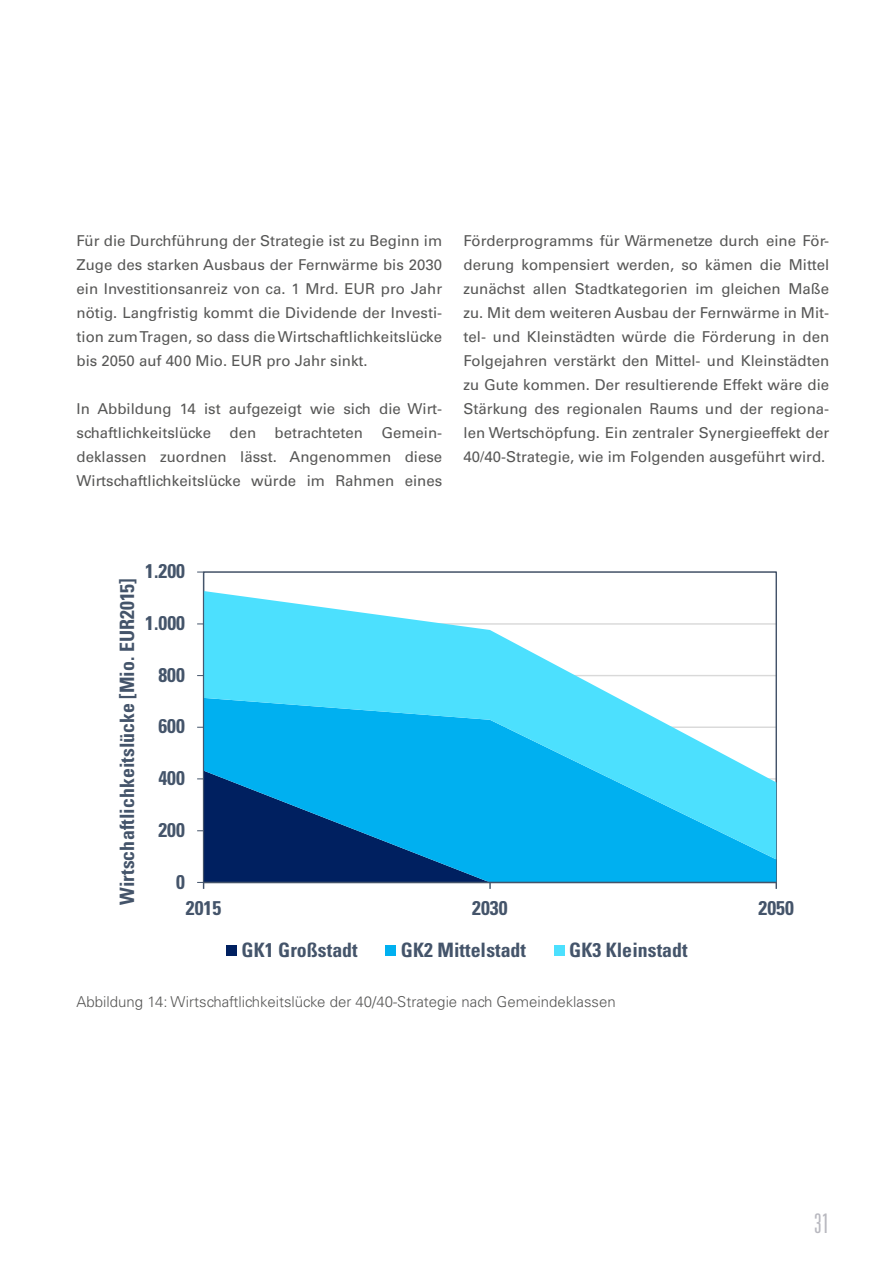
<style>
.page{position:relative;width:893px;height:1263px;background:#fff}
.page>*{position:absolute;margin:0;border:0;box-sizing:border-box;transform-origin:0 0}
.t1{font:300 ultra-condensed 27px "Univers";color:#b8b8bf}
.t2{font:700 condensed 19.8px "Univers";color:#44546a}
.t3{font:15px/24px "Univers";color:#575756;text-align:justify}
.t4{font:300 15px "Univers";color:#575756}
</style>
<div class="page">
<svg style="left:204px;top:859px;width:572px;height:23px;fill:#00b0f0"></svg>
<svg style="left:204px;top:591px;width:572px;height:268px"></svg>
<hr style="left:203px;top:572px;width:1px;height:310px;background:#44546a">
<hr style="left:204px;top:882px;width:572px;height:1px;background:#44546a">
<svg style="left:197px;top:882px;width:7px;height:7px"></svg>
<svg style="left:489px;top:883px;width:2px;height:6px"></svg>
<svg style="left:775px;top:882px;width:2px;height:7px"></svg>
<div style="left:226px;top:945px;width:11px;height:11px;background:#002060"></div>
<div style="left:385px;top:945px;width:11px;height:11px;background:#00b0f0"></div>
<div style="left:554px;top:945px;width:10px;height:11px;background:#4ce0fe"></div>
<p class="t3" style="left:77px;top:229px;width:367px">Für die Durchführung der Strategie ist zu Beginn im Zuge des starken Ausbaus der Fernwärme bis 2030 ein Investitionsanreiz von ca. 1 Mrd. EUR pro Jahr nötig. Langfristig kommt die Dividende der Investi&shy;tion zum Tragen, so dass die Wirtschaftlichkeitslücke bis 2050 auf 400 Mio. EUR pro Jahr sinkt.</p>
<p class="t3" style="left:77px;top:397px;width:367px">In Abbildung 14 ist aufgezeigt wie sich die Wirt&shy;schaftlichkeitslücke den betrachteten Gemein&shy;deklassen zuordnen lässt. Angenommen diese Wirtschaftlichkeitslücke würde im Rahmen eines</p>
<p class="t3" style="left:463px;top:229px;width:367px">Förderprogramms für Wärmenetze durch eine För&shy;derung kompensiert werden, so kämen die Mittel zunächst allen Stadtkategorien im gleichen Maße zu. Mit dem weiteren Ausbau der Fernwärme in Mit&shy;tel- und Kleinstädten würde die Förderung in den Folgejahren verstärkt den Mittel- und Kleinstädten zu Gute kommen. Der resultierende Effekt wäre die Stärkung des regionalen Raums und der regiona&shy;len Wertschöpfung. Ein zentraler Synergieeffekt der 40/40-Strategie, wie im Folgenden ausgeführt wird.</p>
<h2 class="t2" style="left:115px;top:905px;width:328px;rotate:-90deg">Wirtschaftlichkeitslücke [Mio. EUR2015]</h2>
<h2 class="t2" style="left:145px;top:559px;width:41px">1.200</h2>
<h2 class="t2" style="left:145px;top:611px;width:41px">1.000</h2>
<h2 class="t2" style="left:158px;top:663px;width:28px">800</h2>
<h2 class="t2" style="left:158px;top:714px;width:28px">600</h2>
<h2 class="t2" style="left:158px;top:766px;width:28px">400</h2>
<h2 class="t2" style="left:158px;top:818px;width:28px">200</h2>
<h2 class="t2" style="left:176px;top:869px;width:10px">0</h2>
<h2 class="t2" style="left:186px;top:895px;width:37px">2015</h2>
<h2 class="t2" style="left:472px;top:895px;width:37px">2030</h2>
<h2 class="t2" style="left:759px;top:895px;width:37px">2050</h2>
<h2 class="t2" style="left:242px;top:937px;width:118px">GK1 Großstadt</h2>
<h2 class="t2" style="left:401px;top:937px;width:127px">GK2 Mittelstadt</h2>
<h2 class="t2" style="left:569px;top:937px;width:120px">GK3 Kleinstadt</h2>
<p class="t4" style="left:77px;top:993px;width:541px">Abbildung 14: Wirtschaftlichkeitslücke der 40/40-Strategie nach Gemeindeklassen</p>
<h1 class="t1" style="left:814px;top:1210px;width:16px">31</h1>
</div>
